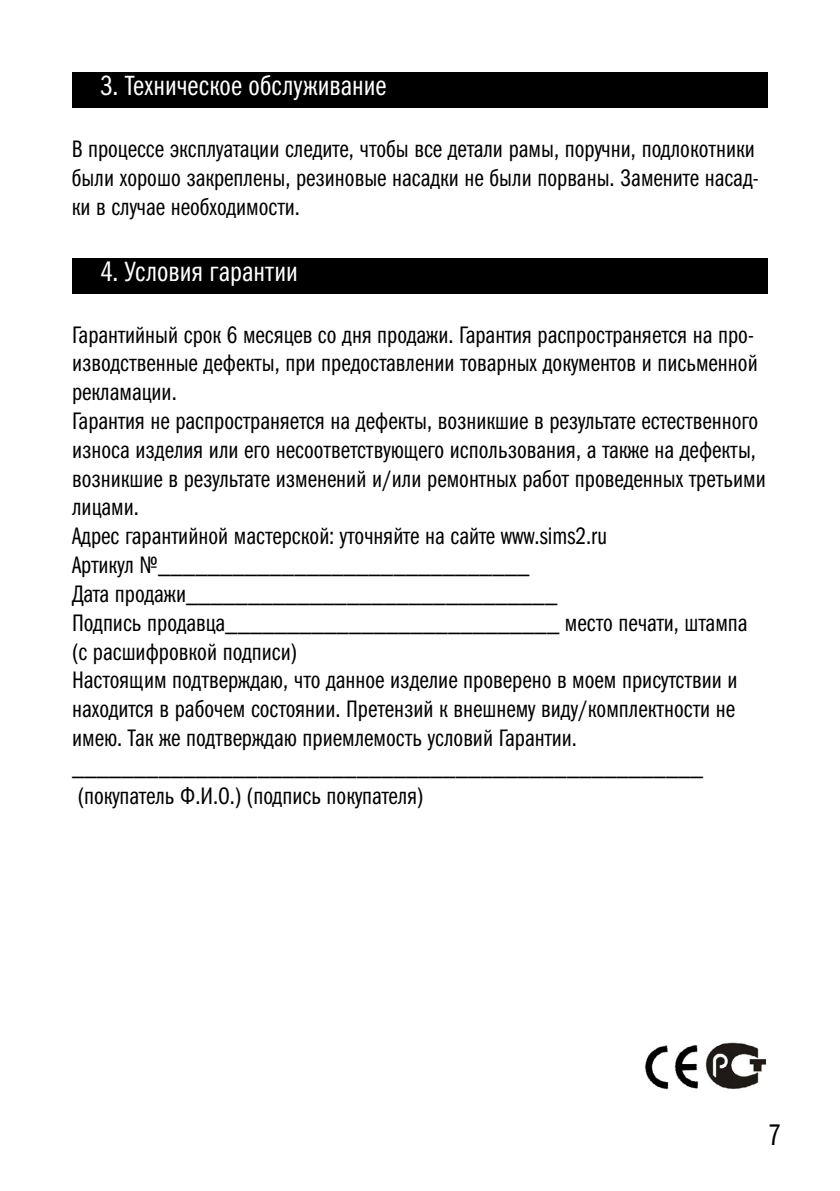
<style>
.page{position:relative;width:840px;height:1191px;background:#fff}
.page>*{position:absolute;margin:0;border:0;box-sizing:border-box;transform-origin:0 0}
.t1{font:30px "Franklin Gothic Book Cmp C";color:#000}
.t2{font:28px "Franklin Gothic Book Cmp C";letter-spacing:.005em;color:#fff}
.t3{font:24px/28.8px "Franklin Gothic Book Cmp C";color:#000}
</style>
<div class="page">
<div style="left:72px;top:72px;width:695px;height:35px;background:#000"></div>
<div style="left:72px;top:258px;width:695px;height:36px;background:#000"></div>
<img style="left:645px;top:1042px;width:122px;height:47px">
<p class="t2" style="left:100px;top:70px;width:287px">3. Техническое обслуживание</p>
<p class="t3" style="left:72px;top:135px;width:688px">В процессе эксплуатации следите, чтобы все детали рамы, поручни, подлокотники были хорошо закреплены, резиновые насадки не были порваны. Замените насад&shy;ки в случае необходимости.</p>
<p class="t2" style="left:100px;top:256px;width:199px">4. Условия гарантии</p>
<p class="t3" style="left:72px;top:320px;width:695px">Гарантийный срок 6 месяцев со дня продажи. Гарантия распространяется на про&shy;изводственные дефекты, при предоставлении товарных документов и письменной рекламации.<br>Гарантия не распространяется на дефекты, возникшие в результате естественного износа изделия или его несоответствующего использования, а также на дефекты, возникшие в результате изменений и/или ремонтных работ проведенных третьими лицами.<br>Адрес гарантийной мастерской: уточняйте на сайте www.sims2.ru<br>Артикул №______________________________<br>Дата продажи______________________________<br>Подпись продавца___________________________ место печати, штампа (с расшифровкой подписи)<br>Настоящим подтверждаю, что данное изделие проверено в моем присутствии и находится в рабочем состоянии. Претензий к внешнему виду/комплектности не имею. Так же подтверждаю приемлемость условий Гарантии. ___________________________________________________ (покупатель Ф.И.О.) (подпись покупателя)</p>
<p class="t1" style="left:767px;top:1118px;width:15px">7</p>
</div>
